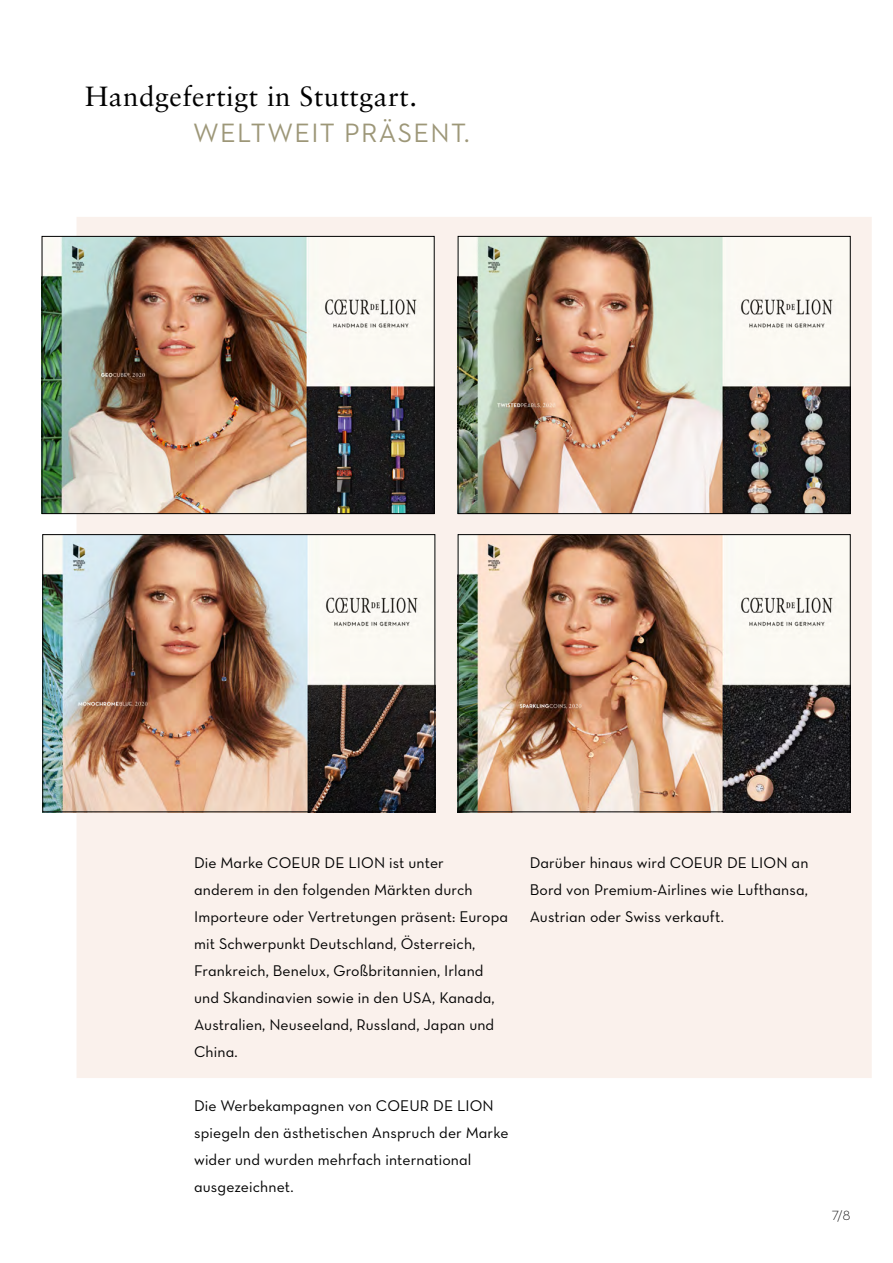
<style>
.page{position:relative;width:893px;height:1263px;background:#fff}
.page>*{position:absolute;margin:0;border:0;box-sizing:border-box;transform-origin:0 0}
.t1{font:27.75px "Sabon";letter-spacing:.02em;color:#000}
.t2{font:27px "Neutraface 2 Text";letter-spacing:.05em;color:#9d9778}
.t3{font:15.75px/27px "Neutra Text Book Alt";letter-spacing:.005em;color:#000}
.t4{font:13.5px "Neutra Text Light Alt";color:#000}
</style>
<div class="page">
<div style="left:77px;top:217px;width:795px;height:861px;background:#faf1ec"></div>
<img style="left:460px;top:536px;width:388px;height:274px">
<div style="left:458px;top:534px;width:392px;height:278px;border:1px solid #000"></div>
<img style="left:45px;top:536px;width:388px;height:274px">
<div style="left:43px;top:534px;width:392px;height:278px;border:1px solid #000"></div>
<img style="left:460px;top:238px;width:388px;height:274px">
<div style="left:458px;top:236px;width:392px;height:278px;border:1px solid #000"></div>
<img style="left:44px;top:238px;width:388px;height:274px">
<div style="left:42px;top:236px;width:392px;height:278px;border:1px solid #000"></div>
<h1 class="t1" style="left:85px;top:80px;width:334px">Handgefertigt in Stuttgart.</h1>
<h2 class="t2" style="left:193px;top:116px;width:278px">WELTWEIT PRÄSENT.</h2>
<p class="t3" style="left:194px;top:849px;width:315px">Die Marke COEUR DE LION ist unter<br>anderem in den folgenden Märkten durch Importeure oder Vertretungen präsent: Europa mit Schwerpunkt Deutschland, Österreich, Frankreich, Benelux, Großbritannien, Irland und Skandinavien sowie in den USA, Kanada, Australien, Neuseeland, Russland, Japan und China.</p>
<p class="t3" style="left:194px;top:1092px;width:316px">Die Werbekampagnen von COEUR DE LION spiegeln den ästhetischen Anspruch der Marke wider und wurden mehrfach international ausgezeichnet.</p>
<p class="t3" style="left:530px;top:849px;width:280px;text-align:justify">Darüber hinaus wird COEUR DE LION an Bord von Premium-Airlines wie Lufthansa, Austrian oder Swiss verkauft.</p>
<p class="t4" style="left:832px;top:1207px;width:20px">7/8</p>
</div>
